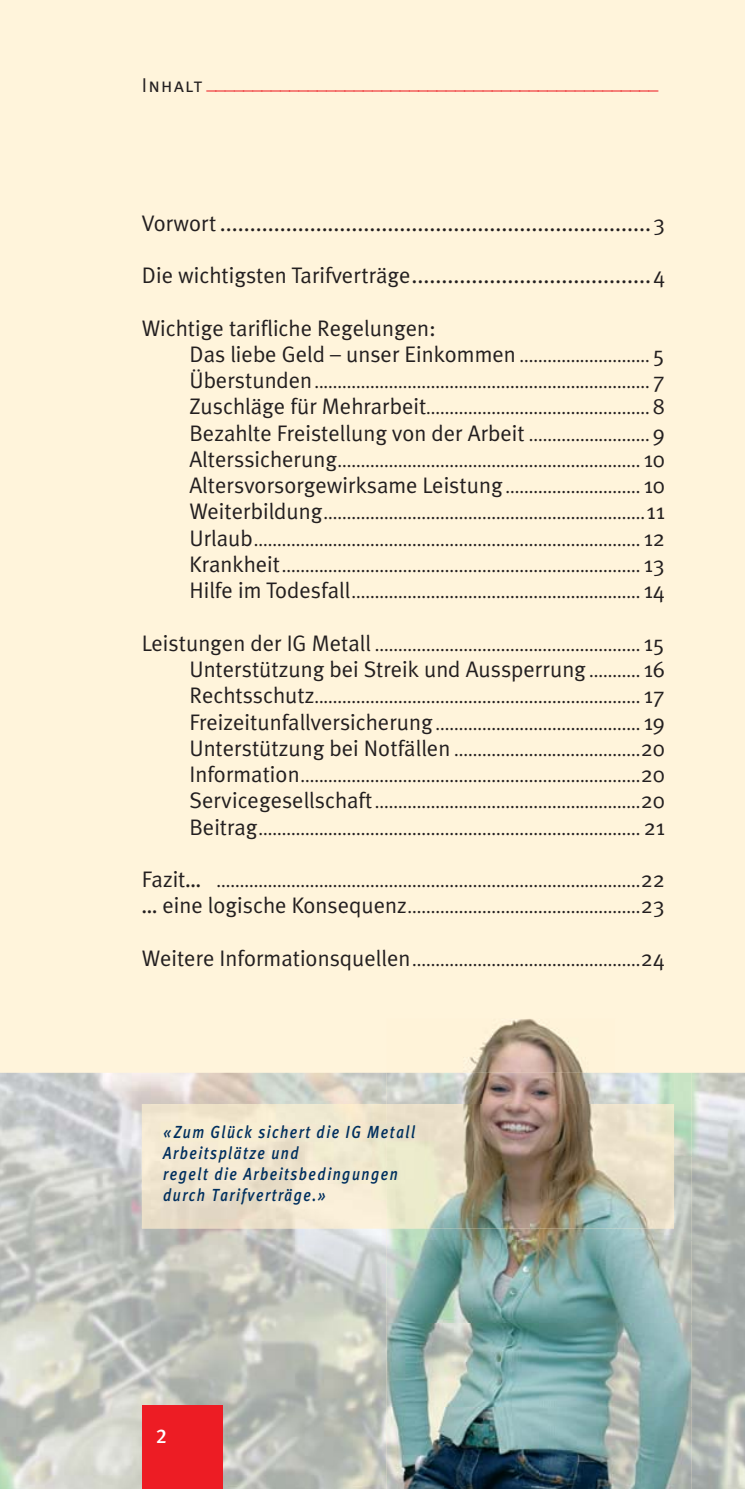
<style>
.page{position:relative;width:745px;height:1489px;background:#fff}
.page>*{position:absolute;margin:0;border:0;box-sizing:border-box;transform-origin:0 0}
.t1{font:22.5px/26.2px "Meta Plus Normal";color:#231f20}
.t2{font:20px "Meta Plus Normal Caps";letter-spacing:.06em;color:#ed1c24}
.t3{font:20px "Meta Plus Medium Caps";color:#fff}
.t4{font:17.5px/26.2px "Meta Plus Normal";color:#231f20}
.t5{font:italic 500 17.5px/21.2px "Meta Plus";letter-spacing:.1em;color:#002f5e;scale:.85 1}
.s1{color:#231f20}
.s2{font-size:17.5px}
.s3{font-size:22.5px}
.s4{color:#00305e}
</style>
<div class="page">
<div style="left:0;top:0;width:744px;height:1488px;background:#fff4db"></div>
<img style="left:0;top:1072px;width:744px;height:416px">
<img style="left:142px;top:1103px;width:396px;height:125px">
<img style="left:164px;top:1124px;width:251px;height:13px">
<img style="left:163px;top:1166px;width:234px;height:17px">
<img style="left:470px;top:1019px;width:113px;height:53px">
<img style="left:386px;top:1072px;width:152px;height:32px">
<img style="left:538px;top:1072px;width:153px;height:416px">
<img style="left:386px;top:1227px;width:153px;height:261px">
<div style="left:142px;top:1405px;width:80px;height:83px;background:#ed1c24"></div>
<p class="t2" style="left:142px;top:70px;width:517px"><span class="s1">Inhalt</span> _________________________________________________</p>
<p class="t1" style="left:142px;top:211px;width:524px">Vorwort ........................................................................3</p>
<p class="t1" style="left:142px;top:264px;width:524px">Die wichtigsten Tarifverträge ........................................4</p>
<p class="t1" style="left:189px;top:316px;width:477px;text-indent:-47px">Wichtige tarifliche Regelungen:<br>Das liebe Geld – unser Einkommen <span class="s2">............................</span> 5</p>
<p class="t4" style="left:189px;top:370px;width:476px"><span class="s3">Überstunden</span> ........................................................................ <span class="s3">7<br>Zuschläge für Mehrarbeit</span>................................................ <span class="s3">8</span></p>
<p class="t1" style="left:189px;top:421px;width:476px">Bezahlte Freistellung von der Arbeit <span class="s2">..........................</span> 9</p>
<p class="t4" style="left:189px;top:449px;width:476px"><span class="s3">Alterssicherung</span> ................................................................. <span class="s3">10</span></p>
<p class="t1" style="left:189px;top:474px;width:476px">Altersvorsorgewirksame Leistung <span class="s2">.............................</span> 10</p>
<p class="t4" style="left:189px;top:501px;width:476px;text-align:justify"><span class="s3">Weiterbildung</span> .....................................................................<span class="s3">11<br>Urlaub</span> ................................................................................... <span class="s3">12<br>Krankheit</span> ............................................................................. <span class="s3">13<br>Hilfe im Todesfall</span> .............................................................. <span class="s3">14</span></p>
<p class="t4" style="left:142px;top:633px;width:524px"><span class="s3">Leistungen der IG Metall</span> ......................................................... <span class="s3">15</span></p>
<p class="t1" style="left:189px;top:657px;width:476px">Unterstützung bei Streik und Aussperrung <span class="s2">...........</span> 16</p>
<p class="t4" style="left:189px;top:685px;width:476px;text-align:justify"><span class="s3">Rechtsschutz</span>...................................................................... <span class="s3">17<br>Freizeitunfallversicherung</span> ............................................ <span class="s3">19<br>Unterstützung bei Notfällen</span> ........................................<span class="s3">20<br>Information</span> .........................................................................<span class="s3">20<br>Servicegesellschaft</span> .........................................................<span class="s3">20<br>Beitrag</span> .................................................................................. <span class="s3">21</span></p>
<p class="t4" style="left:142px;top:869px;width:524px"><span class="s3">Fazit…</span> ...........................................................................................<span class="s3">22 … eine logische Konsequenz</span> ..................................................<span class="s3">23</span></p>
<p class="t4" style="left:142px;top:948px;width:524px"><span class="s3">Weitere Informationsquellen</span> .................................................<span class="s3">24</span></p>
<p class="t5" style="left:163px;top:1121px;width:298px">«Zum Glück sichert die IG M<span class="s4">etall<br></span>Arbeitsplätze und<br>regelt die Arbeitsbedingung<span class="s4">en </span>durch Tarifverträge.»</p>
<p class="t3" style="left:156px;top:1423px;width:12px">2</p>
</div>
